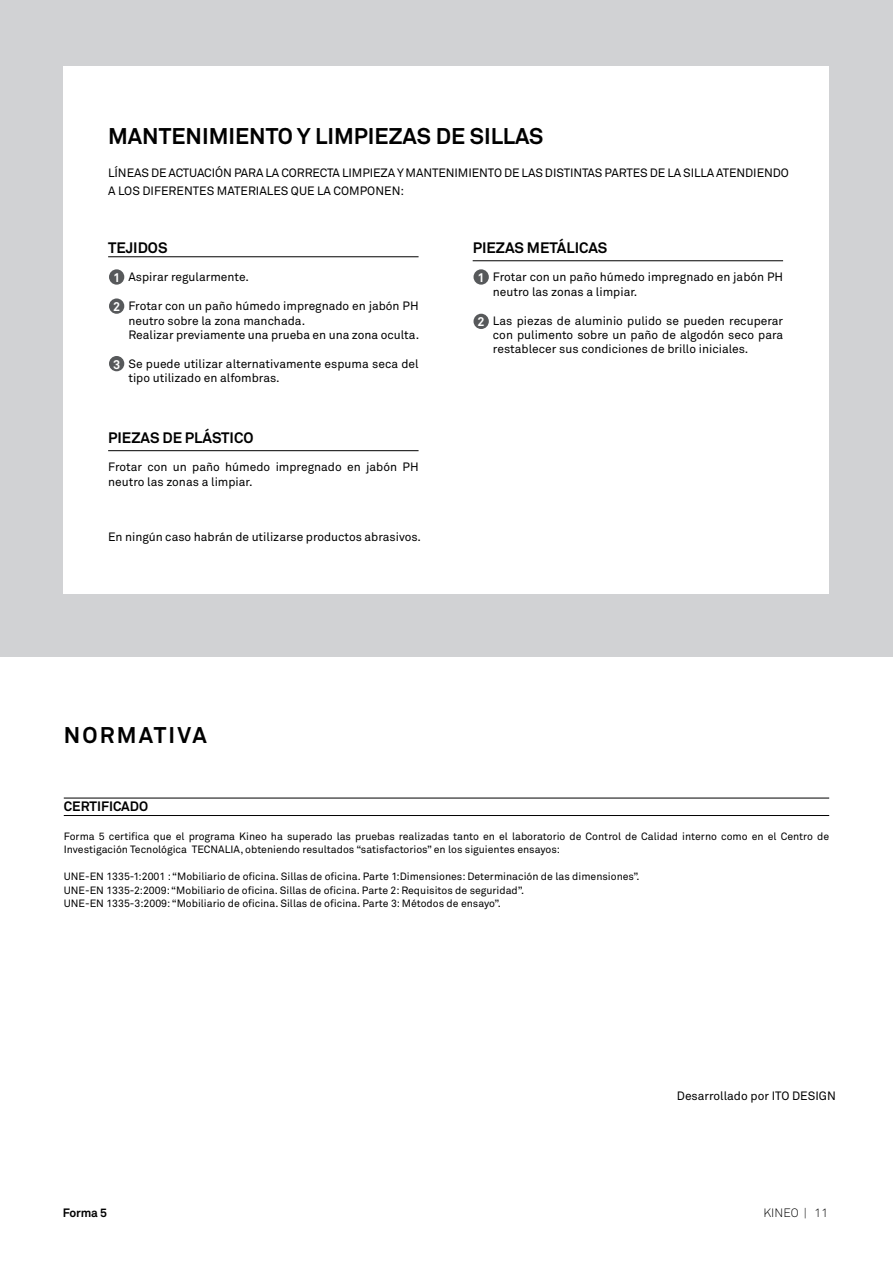
<style>
.page{position:relative;width:893px;height:1263px;background:#fff}
.page>*{position:absolute;margin:0;border:0;box-sizing:border-box;transform-origin:0 0}
.t1{font:700 22.5px "Akkurat";color:#000}
.t2{font:700 22.5px "Akkurat";letter-spacing:.1em;color:#000}
.t3{font:700 15px "Akkurat";color:#000}
.t4{font:700 13.5px "Akkurat";color:#000}
.t5{font:700 12.6px "Akkurat";color:#fff}
.t6{font:12px/14.4px "Akkurat";color:#000}
.t7{font:300 12px "Akkurat";color:#000}
.t8{font:700 12px "Akkurat";letter-spacing:-.02em;color:#000}
.t9{font:10.5px/13.5px "Akkurat";color:#000}
</style>
<div class="page">
<div style="left:0;top:2px;width:893px;height:655px;background:#d1d2d4"></div>
<div style="left:64px;top:66px;width:765px;height:527px;background:#fff"></div>
<div style="left:109px;top:269px;width:15px;height:16px;background:#57595b;border-radius:50%"></div>
<div style="left:473px;top:269px;width:16px;height:16px;background:#57595b;border-radius:50%"></div>
<div style="left:109px;top:298px;width:15px;height:16px;background:#57595b;border-radius:50%"></div>
<div style="left:473px;top:314px;width:16px;height:15px;background:#57595b;border-radius:50%"></div>
<div style="left:109px;top:356px;width:15px;height:15px;background:#57595b;border-radius:50%"></div>
<hr style="left:108px;top:256px;width:311px;height:1px;background:#000">
<hr style="left:473px;top:260px;width:310px;height:1px;background:#000">
<hr style="left:108px;top:450px;width:311px;height:1px;background:#000">
<hr style="left:64px;top:798px;width:765px;height:1px;background:#000">
<hr style="left:64px;top:815px;width:765px;height:1px;background:#000">
<h1 class="t1" style="left:108px;top:122px;width:437px">MANTENIMIENTO Y LIMPIEZAS DE SILLAS</h1>
<p class="t6" style="left:108px;top:163px;width:682px;line-height:18px">LÍNEAS DE ACTUACIÓN PARA LA CORRECTA LIMPIEZA Y MANTENIMIENTO DE LAS DISTINTAS PARTES DE LA SILLA ATENDIENDO<br>A LOS DIFERENTES MATERIALES QUE LA COMPONEN:</p>
<p class="t3" style="left:108px;top:239px;width:61px">TEJIDOS</p>
<p class="t3" style="left:473px;top:239px;width:136px">PIEZAS METÁLICAS</p>
<p class="t6" style="left:128px;top:270px;width:122px">Aspirar regularmente.</p>
<p class="t6" style="left:128px;top:299px;width:292px">Frotar con un paño húmedo impregnado en jabón PH neutro sobre la zona manchada.<br>Realizar previamente una prueba en una zona oculta.</p>
<p class="t6" style="left:128px;top:356px;width:292px">Se puede utilizar alternativamente espuma seca del tipo utilizado en alfombras.</p>
<p class="t5" style="left:113px;top:270px;width:9px">1</p>
<p class="t5" style="left:478px;top:270px;width:9px">1</p>
<p class="t5" style="left:113px;top:299px;width:9px">2</p>
<p class="t5" style="left:478px;top:314px;width:9px">2</p>
<p class="t5" style="left:113px;top:356px;width:9px">3</p>
<p class="t6" style="left:493px;top:270px;width:292px">Frotar con un paño húmedo impregnado en jabón PH neutro las zonas a limpiar.</p>
<p class="t6" style="left:493px;top:313px;width:292px;text-align:justify">Las piezas de aluminio pulido se pueden recuperar con pulimento sobre un paño de algodón seco para restablecer sus condiciones de brillo iniciales.</p>
<p class="t3" style="left:108px;top:428px;width:147px">PIEZAS DE PLÁSTICO</p>
<p class="t6" style="left:108px;top:460px;width:312px">Frotar con un paño húmedo impregnado en jabón PH neutro las zonas a limpiar.</p>
<p class="t6" style="left:108px;top:529px;width:314px">En ningún caso habrán de utilizarse productos abrasivos.</p>
<h1 class="t2" style="left:64px;top:721px;width:145px">NORMATIVA</h1>
<p class="t4" style="left:64px;top:798px;width:86px">CERTIFICADO</p>
<p class="t9" style="left:64px;top:829px;width:767px">Forma 5 certifica que el programa Kineo ha superado las pruebas realizadas tanto en el laboratorio de Control de Calidad interno como en el Centro de<br>Investigación Tecnológica TECNALIA, obteniendo resultados “satisfactorios” en los siguientes ensayos:</p>
<p class="t9" style="left:64px;top:869px;width:577px">UNE-EN 1335-1:2001 : “Mobiliario de oficina. Sillas de oficina. Parte 1:Dimensiones: Determinación de las dimensiones”.<br>UNE-EN 1335-2:2009: “Mobiliario de oficina. Sillas de oficina. Parte 2: Requisitos de seguridad”.<br>UNE-EN 1335-3:2009: “Mobiliario de oficina. Sillas de oficina. Parte 3: Métodos de ensayo”.</p>
<p class="t6" style="left:677px;top:1088px;width:160px">Desarrollado por ITO DESIGN</p>
<p class="t8" style="left:63px;top:1205px;width:46px">Forma 5</p>
<p class="t7" style="left:763px;top:1205px;width:66px">KINEO | 11</p>
</div>
